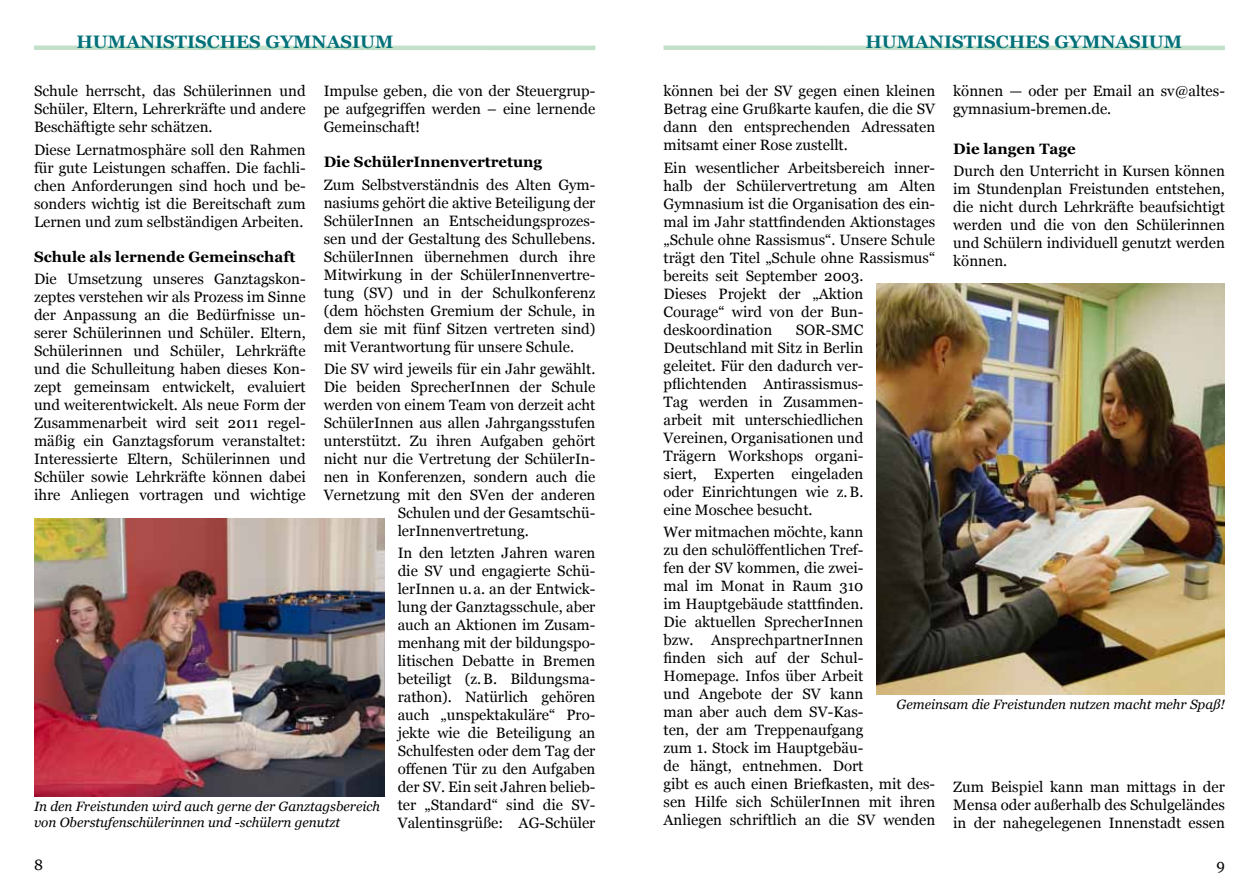
<style>
.page{position:relative;width:1259px;height:893px;background:#fff}
.page>*{position:absolute;margin:0;border:0;box-sizing:border-box;transform-origin:0 0}
.t1{font:700 18px "Georgia";color:#007079}
.t2{font:15px/18px "Georgia";color:#000;text-align:justify}
.t3{font:700 15px "Georgia";color:#000}
.t4{font:italic 13.5px/16.2px "Georgia";color:#000}
</style>
<div class="page">
<div style="left:34px;top:45px;width:561px;height:5px;background:#c3e1ca"></div>
<div style="left:663px;top:45px;width:562px;height:5px;background:#c3e1ca"></div>
<img style="left:34px;top:519px;width:351px;height:277px">
<img style="left:876px;top:283px;width:349px;height:411px">
<p class="t1" style="left:77px;top:30px;width:64px">Humani</p>
<p class="t1" style="left:163px;top:30px;width:232px">stisches gymnasium</p>
<p class="t2" style="left:34px;top:83px;width:273px">Schule herrscht, das Schülerinnen und Schüler, Eltern, Lehrerkräfte und andere Beschäftigte sehr schätzen.</p>
<p class="t2" style="left:34px;top:141px;width:273px">Diese Lernatmosphäre soll den Rahmen für gute Leistungen schaffen. Die fachli&shy;chen Anforderungen sind hoch und be&shy;sonders wichtig ist die Bereitschaft zum Lernen und zum selbständigen Arbeiten.</p>
<p class="t3" style="left:34px;top:247px;width:263px">Schule als lernende Gemeinschaft</p>
<p class="t2" style="left:34px;top:270px;width:273px">Die Umsetzung unseres Ganztagskon&shy;zeptes verstehen wir als Prozess im Sinne der Anpassung an die Bedürfnisse un&shy;serer Schülerinnen und Schüler. Eltern, Schülerinnen und Schüler, Lehrkräfte und die Schulleitung haben dieses Kon&shy;zept gemeinsam entwickelt, evaluiert und weiterentwickelt. Als neue Form der Zusammenarbeit wird seit 2011 regel&shy;mäßig ein Ganztagsforum veranstaltet:<br>Interessierte Eltern, Schülerinnen und Schüler sowie Lehrkräfte können dabei ihre Anliegen vortragen und wichtige</p>
<p class="t2" style="left:324px;top:83px;width:273px">Impulse geben, die von der Steuergrup&shy;pe aufgegriffen werden – eine lernende Gemeinschaft!</p>
<p class="t3" style="left:324px;top:153px;width:220px">Die SchülerInnenvertretung</p>
<p class="t2" style="left:324px;top:176px;width:273px">Zum Selbstverständnis des Alten Gym&shy;nasiums gehört die aktive Beteiligung der SchülerInnen an Entscheidungsprozes&shy;sen und der Gestaltung des Schullebens.<br>SchülerInnen übernehmen durch ihre Mitwirkung in der SchülerInnenvertre&shy;tung (SV) und in der Schulkonferenz (dem höchsten Gremium der Schule, in dem sie mit fünf Sitzen vertreten sind) mit Verantwortung für unsere Schule.</p>
<p class="t2" style="left:324px;top:360px;width:273px">Die SV wird jeweils für ein Jahr gewählt.</p>
<p class="t2" style="left:324px;top:378px;width:273px">Die beiden SprecherInnen der Schule</p>
<p class="t2" style="left:324px;top:396px;width:273px">werden von einem Team von derzeit acht</p>
<p class="t2" style="left:324px;top:414px;width:273px">SchülerInnen aus allen Jahrgangsstufen</p>
<p class="t2" style="left:324px;top:432px;width:273px">unterstützt. Zu ihren Aufgaben gehört</p>
<p class="t2" style="left:324px;top:450px;width:273px">nicht nur die Vertretung der SchülerIn-</p>
<p class="t2" style="left:324px;top:468px;width:273px">nen in Konferenzen, sondern auch die</p>
<p class="t2" style="left:324px;top:486px;width:273px">Vernetzung mit den SVen der anderen</p>
<p class="t2" style="left:398px;top:504px;width:199px">Schulen und der Gesamtschü-</p>
<p class="t2" style="left:398px;top:522px;width:133px">lerInnenvertretung.</p>
<p class="t2" style="left:398px;top:544px;width:199px">In den letzten Jahren waren die SV und engagierte Schü&shy;lerInnen u.a. an der Entwick&shy;lung der Ganztagsschule, aber auch an Aktionen im Zusam&shy;menhang mit der bildungspo&shy;litischen Debatte in Bremen beteiligt (z.B. Bildungsma&shy;rathon). Natürlich gehören auch „unspektakuläre“ Pro&shy;jekte wie die Beteiligung an Schulfesten oder dem Tag der offenen Tür zu den Aufgaben der SV. Ein seit Jahren belieb&shy;ter „Standard“ sind die SV-Valentinsgrüße: AG-Schüler</p>
<p class="t4" style="left:34px;top:798px;width:348px">In den Freistunden wird auch gerne der Ganztagsbereich von Oberstufenschülerinnen und -schülern genutzt</p>
<p class="t2" style="left:34px;top:856px;width:10px">8</p>
<p class="t1" style="left:865px;top:30px;width:64px">humani</p>
<p class="t1" style="left:952px;top:30px;width:232px">stisches gymnasium</p>
<p class="t2" style="left:663px;top:83px;width:273px">können bei der SV gegen einen kleinen Betrag eine Grußkarte kaufen, die die SV dann den entsprechenden Adressaten mitsamt einer Rose zustellt.</p>
<p class="t2" style="left:663px;top:159px;width:273px;text-align:left">Ein wesentlicher Arbeitsbereich inner&shy;halb der Schülervertretung am Alten Gymnasium ist die Organisation des ein&shy;mal im Jahr stattfindenden Aktionstages „Schule ohne Rassismus“. Unsere Schule trägt den Titel „Schule ohne Rassismus“ bereits seit September 2003.<br>Dieses Projekt der „Aktion<br>Courage“ wird von der Bun&shy;deskoordination</p>
<p class="t2" style="left:953px;top:83px;width:273px">können — oder per Email an sv@altes&shy;gymnasium-bremen.de.</p>
<p class="t3" style="left:953px;top:139px;width:124px">Die langen Tage</p>
<p class="t2" style="left:953px;top:162px;width:273px">Durch den Unterricht in Kursen können im Stundenplan Freistunden entstehen, die nicht durch Lehrkräfte beaufsichtigt werden und die von den Schülerinnen und Schülern individuell genutzt werden können.</p>
<p class="t2" style="left:663px;top:321px;width:201px;text-indent:132px">SOR-SMC Deutschland mit Sitz in Berlin geleitet. Für den dadurch ver&shy;pflichtenden Antirassismus-Tag werden in Zusammen&shy;arbeit mit unterschiedlichen Vereinen, Organisationen und Trägern Workshops organi&shy;siert, Experten eingeladen oder Einrichtungen wie z.B. eine Moschee besucht.</p>
<p class="t2" style="left:663px;top:523px;width:273px;text-align:left">Wer mitmachen möchte, kann<br>zu den schulöffentlichen Tref-<br>fen der SV kommen, die zwei-<br>mal im Monat in Raum 310<br>im Hauptgebäude stattfinden.<br>Die aktuellen SprecherInnen<br>bzw. AnsprechpartnerInnen<br>finden sich auf der Schul-<br>Homepage. Infos über Arbeit<br>und Angebote der SV kann<br>man aber auch dem SV-Kas-<br>ten, der am Treppenaufgang<br>zum 1. Stock im Hauptgebäu-<br>de hängt, entnehmen. Dort<br>gibt es auch einen Briefkasten, mit des&shy;sen Hilfe sich SchülerInnen mit ihren<br>Anliegen schriftlich an die SV wenden</p>
<p class="t4" style="left:896px;top:696px;width:330px">Gemeinsam die Freistunden nutzen macht mehr Spaß!</p>
<p class="t2" style="left:953px;top:778px;width:273px">Zum Beispiel kann man mittags in der Mensa oder außerhalb des Schulgeländes in der nahegelegenen Innenstadt essen</p>
<p class="t2" style="left:1216px;top:856px;width:10px">9</p>
</div>
